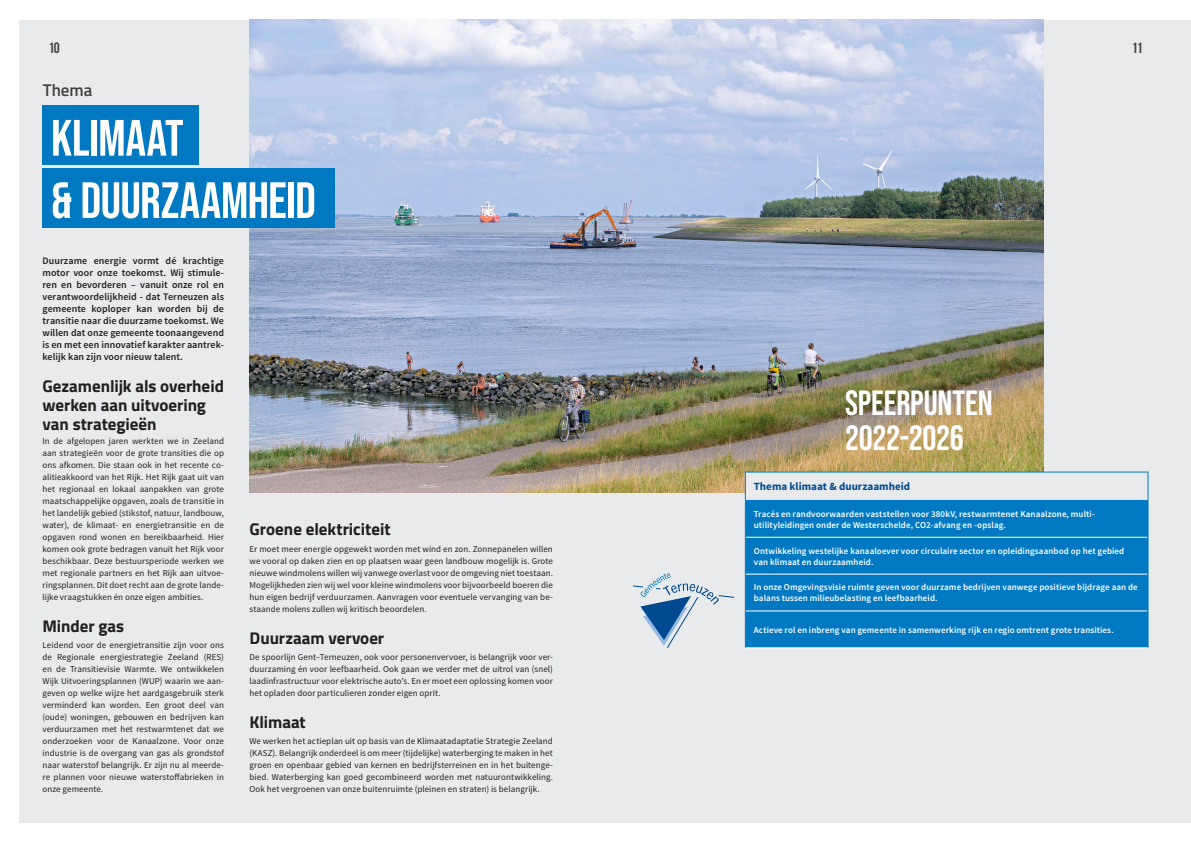
<style>
.page{position:relative;width:1191px;height:842px;background:#fff}
.page>*{position:absolute;margin:0;border:0;box-sizing:border-box;transform-origin:0 0}
._51_Main_Headers_bla{font:51px/62.4px "Bebas Neue";letter-spacing:-.01em;color:#fff}
._35_Content_black_Be{font:35px "Bebas Neue";letter-spacing:-.005em;color:#fff}
._19_Slogan_black_Tit{font:700 17px/19px "Titillium Web";letter-spacing:-.005em;color:#231f20}
._17_Content_black_Ti{font:600 17px "Titillium Web";color:#414141}
.t1{font:700 15px "Bebas Neue";color:#414141}
._8_Content_black_Sou{font:700 11px "Source Sans Pro";color:#014990}
.intro{font:600 10px/12px "Source Sans Pro";letter-spacing:.005em;color:#231f20;text-align:justify}
._8_Content_black_Sou-2{font:9px/12px "Source Sans Pro";letter-spacing:.005em;color:#231f20;text-align:justify}
.tabeltekst{font:600 9px/11px "Source Sans Pro";letter-spacing:.01em;color:#fff}
</style>
<div class="page">
<div style="left:20px;top:20px;width:1171px;height:802px;background:#e9eaeb"></div>
<img style="left:249px;top:20px;width:794px;height:472px">
<div style="left:43px;top:106px;width:156px;height:59px;background:#0079c2"></div>
<div style="left:43px;top:168px;width:291px;height:59px;background:#0079c2"></div>
<svg style="left:633px;top:573px;width:102px;height:75px"></svg>
<div style="left:745px;top:472px;width:403px;height:28px;background:#e9eaeb"></div>
<div style="left:746px;top:501px;width:401px;height:147px;background:#0079c2"></div>
<hr style="left:746px;top:537px;width:401px;height:1px;background:#fff">
<hr style="left:746px;top:574px;width:401px;height:1px;background:#fff">
<hr style="left:746px;top:611px;width:401px;height:1px;background:#fff">
<hr style="left:745px;top:648px;width:403px;height:1px;background:#fff">
<hr style="left:745px;top:500px;width:1px;height:37px;background:#0079c2">
<hr style="left:1147px;top:500px;width:1px;height:37px;background:#0079c2">
<hr style="left:745px;top:537px;width:1px;height:37px;background:#0079c2">
<hr style="left:1147px;top:537px;width:1px;height:37px;background:#0079c2">
<hr style="left:745px;top:574px;width:1px;height:37px;background:#0079c2">
<hr style="left:1147px;top:574px;width:1px;height:37px;background:#0079c2">
<hr style="left:745px;top:611px;width:1px;height:37px;background:#0079c2">
<hr style="left:1147px;top:611px;width:1px;height:37px;background:#0079c2">
<hr style="left:745px;top:472px;width:403px;height:1px;background:#0079c2">
<svg style="left:745px;top:473px;width:1px;height:27px"></svg>
<svg style="left:1147px;top:473px;width:1px;height:27px"></svg>
<hr style="left:746px;top:500px;width:401px;height:1px;background:#0079c2">
<h3 class="t1" style="left:48px;top:40px;width:13px">10</h3>
<h3 class="t1" style="left:1132px;top:40px;width:12px">11</h3>
<p class="_17_Content_black_Ti" style="left:43px;top:78px;width:51px">Thema</p>
<p class="_51_Main_Headers_bla" style="left:51px;top:106px;width:266px">KLIMAAT<br>&amp; DUURZAAMHEID</p>
<p class="intro" style="left:43px;top:255px;width:183px">Duurzame energie vormt dé krachtige motor voor onze toekomst. Wij stimule&shy;ren en bevorderen – vanuit onze rol en verantwoordelijkheid - dat Terneuzen als gemeente koploper kan worden bij de transitie naar die duurzame toekomst. We willen dat onze gemeente toonaangevend is en met een innovatief karakter aantrek&shy;kelijk kan zijn voor nieuw talent.</p>
<p class="_19_Slogan_black_Tit" style="left:43px;top:375px;width:183px">Gezamenlijk als overheid werken aan uitvoering van strategieën</p>
<p class="_8_Content_black_Sou-2" style="left:43px;top:435px;width:183px">In de afgelopen jaren werkten we in Zeeland aan strategieën voor de grote transities die op ons afkomen. Die staan ook in het recente co&shy;alitieakkoord van het Rijk. Het Rijk gaat uit van het regionaal en lokaal aanpakken van grote maatschappelijke opgaven, zoals de transitie in het landelijk gebied (stikstof, natuur, landbouw, water), de klimaat- en energietransitie en de opgaven rond wonen en bereikbaarheid. Hier komen ook grote bedragen vanuit het Rijk voor beschikbaar. Deze bestuursperiode werken we met regionale partners en het Rijk aan uitvoe&shy;ringsplannen. Dit doet recht aan de grote lande&shy;lijke vraagstukken én onze eigen ambities.</p>
<p class="_19_Slogan_black_Tit" style="left:43px;top:615px;width:83px">Minder gas</p>
<p class="_8_Content_black_Sou-2" style="left:43px;top:639px;width:183px">Leidend voor de energietransitie zijn voor ons de Regionale energiestrategie Zeeland (RES) en de Transitievisie Warmte. We ontwikkelen Wijk Uitvoeringsplannen (WUP) waarin we aan&shy;geven op welke wijze het aardgasgebruik sterk verminderd kan worden. Een groot deel van (oude) woningen, gebouwen en bedrijven kan verduurzamen met het restwarmtenet dat we onderzoeken voor de Kanaalzone. Voor onze industrie is de overgang van gas als grondstof naar waterstof belangrijk. Er zijn nu al meerde&shy;re plannen voor nieuwe waterstoffabrieken in onze gemeente.</p>
<p class="_19_Slogan_black_Tit" style="left:249px;top:518px;width:142px">Groene elektriciteit</p>
<p class="_8_Content_black_Sou-2" style="left:249px;top:543px;width:305px">Er moet meer energie opgewekt worden met wind en zon. Zonnepanelen willen we vooral op daken zien en op plaatsen waar geen landbouw mogelijk is. Grote nieuwe windmolens willen wij vanwege overlast voor de omgeving niet toestaan.<br>Mogelijkheden zien wij wel voor kleine windmolens voor bijvoorbeeld boeren die hun eigen bedrijf verduurzamen. Aanvragen voor eventuele vervanging van be&shy;staande molens zullen wij kritisch beoordelen.</p>
<p class="_19_Slogan_black_Tit" style="left:249px;top:627px;width:136px">Duurzaam vervoer</p>
<p class="_8_Content_black_Sou-2" style="left:249px;top:651px;width:305px">De spoorlijn Gent–Terneuzen, ook voor personenvervoer, is belangrijk voor ver&shy;duurzaming én voor leefbaarheid. Ook gaan we verder met de uitrol van (snel) laadinfrastructuur voor elektrische auto’s. En er moet een oplossing komen voor het opladen door particulieren zonder eigen oprit.</p>
<p class="_19_Slogan_black_Tit" style="left:249px;top:711px;width:58px">Klimaat</p>
<p class="_8_Content_black_Sou-2" style="left:249px;top:735px;width:305px">We werken het actieplan uit op basis van de Klimaatadaptatie Strategie Zeeland (KASZ). Belangrijk onderdeel is om meer (tijdelijke) waterberging te maken in het groen en openbaar gebied van kernen en bedrijfsterreinen en in het buitenge&shy;bied. Waterberging kan goed gecombineerd worden met natuurontwikkeling.<br>Ook het vergroenen van onze buitenruimte (pleinen en straten) is belangrijk.</p>
<p class="_35_Content_black_Be" style="left:845px;top:383px;width:149px">SPEERPUNTEN</p>
<p class="_35_Content_black_Be" style="left:845px;top:418px;width:120px">2022-2026</p>
<p class="_8_Content_black_Sou" style="left:754px;top:480px;width:158px">Thema klimaat &amp; duurzaamheid</p>
<p class="tabeltekst" style="left:754px;top:508px;width:342px">Tracés en randvoorwaarden vaststellen voor 380kV, restwarmtenet Kanaalzone, multi&shy;utilityleidingen onder de Westerschelde, CO2-afvang en -opslag.</p>
<p class="tabeltekst" style="left:754px;top:545px;width:372px">Ontwikkeling westelijke kanaaloever voor circulaire sector en opleidingsaanbod op het gebied van klimaat en duurzaamheid.</p>
<p class="tabeltekst" style="left:754px;top:582px;width:385px">In onze Omgevingsvisie ruimte geven voor duurzame bedrijven vanwege positieve bijdrage aan de balans tussen milieubelasting en leefbaarheid.</p>
<p class="tabeltekst" style="left:754px;top:624px;width:361px">Actieve rol en inbreng van gemeente in samenwerking rijk en regio omtrent grote transities.</p>
</div>
